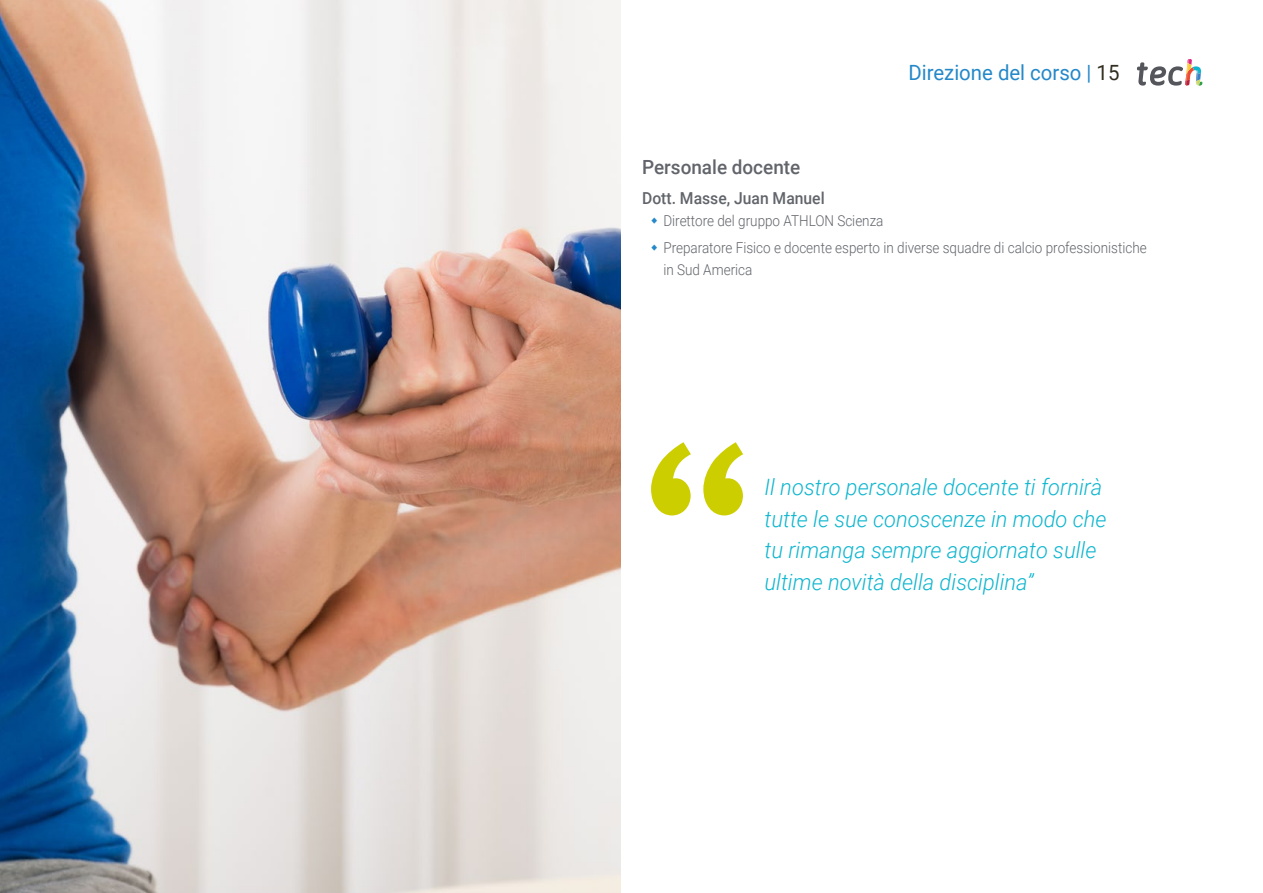
<style>
.page{position:relative;width:1263px;height:893px;background:#fff}
.page>*{position:absolute;margin:0;border:0;box-sizing:border-box;transform-origin:0 0}
.t1{font:italic 300 22.5px/31.5px "Roboto";color:#0fb6cf}
.t2{font:21px "Roboto";color:#2488c9}
.t3{font:500 19.5px "Roboto";color:#61646a}
.t4{font:500 16.5px "Roboto";color:#61646a;scale:.95 1}
.t5{font:300 15px/26.7px "Roboto";color:#61646a;scale:.9 1}
.s1{color:#312e20}
</style>
<div class="page">
<img style="left:0;top:0;width:621px;height:893px">
<svg style="left:1137px;top:59px;width:65px;height:27px"></svg>
<svg style="left:651px;top:442px;width:92px;height:73px"></svg>
<p class="t3" style="left:642px;top:154px;width:160px">Personale docente</p>
<p class="t2" style="left:908px;top:57px;width:213px">Direzione del corso | <span class="s1">15</span></p>
<p class="t4" style="left:642px;top:186px;width:194px">Dott. Masse, Juan Manuel</p>
<p class="t5" style="left:663px;top:207px;width:539px">Direttore del gruppo ATHLON Scienza<br>Preparatore Fisico e docente esperto in diverse squadre di calcio professionistiche</p>
<p class="t5" style="left:663px;top:256px;width:100px">in Sud America</p>
<p class="t1" style="left:764px;top:471px;width:344px">Il nostro personale docente ti fornirà tutte le sue conoscenze in modo che tu rimanga sempre aggiornato sulle ultime novità della disciplina”</p>
</div>
